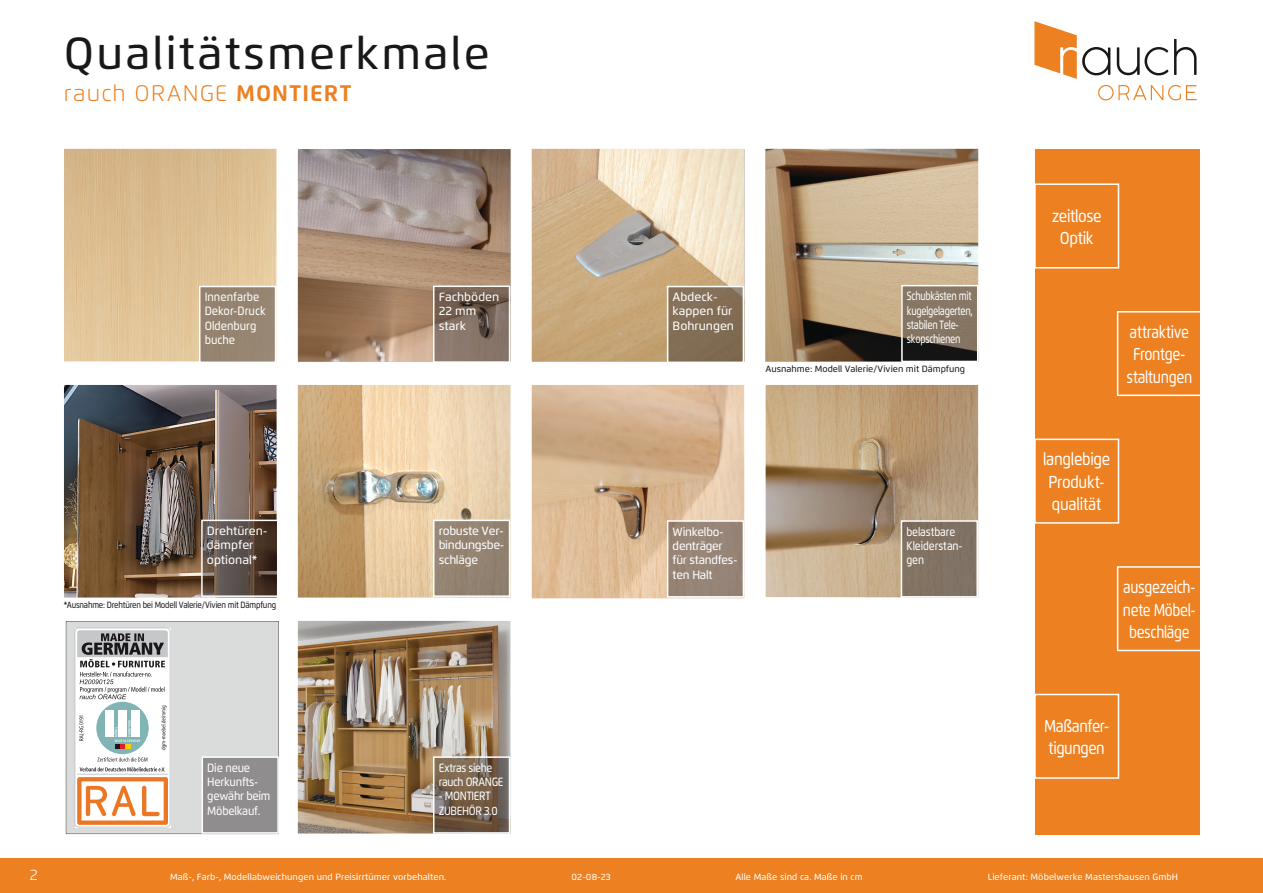
<style>
.page{position:relative;width:1263px;height:893px;background:#fff}
.page>*{position:absolute;margin:0;border:0;box-sizing:border-box;transform-origin:0 0}
.t1{font:500 45px "Flexo";letter-spacing:.05em;color:#1a171b}
.t2{font:300 22.5px "Flexo";letter-spacing:.05em;color:#ed8122}
.t3{font:500 17.25px/22.5px "Flexo";letter-spacing:-.025em;color:#fff;text-align:center;scale:.85 1}
.t4{font:500 17.25px/22.5px "Flexo";letter-spacing:-.025em;color:#fff;text-align:center;scale:.79 1}
.t5{font:500 17.25px/22.5px "Flexo";letter-spacing:-.025em;color:#fff;text-align:center;scale:.8 1}
.t6{font:500 17.25px/22.5px "Flexo";letter-spacing:-.025em;color:#fff;scale:.83 1}
.t7{font:300 15px "Flexo";color:#fff}
.t8{font:500 12px/14.4px "Flexo";color:#fff}
.t9{font:500 12px/14.4px "Flexo";letter-spacing:-.02em;color:#fff;scale:.85 1}
.t10{font:500 12px/14.4px "Flexo";letter-spacing:-.02em;color:#fff;scale:.75 1}
.t11{font:500 12px/14.4px "Flexo";letter-spacing:-.02em;color:#fff;scale:.95 1}
.t12{font:500 12px/14.4px "Flexo";letter-spacing:-.02em;color:#fff;scale:.9 1}
.t13{font:500 12px/14.4px "Flexo";color:#fff;scale:.9 1}
.t14{font:500 12px/14.4px "Flexo";letter-spacing:-.02em;color:#fff;text-align:justify}
.t15{font:500 9px "Flexo";letter-spacing:.01em;color:#fff}
.t16{font:500 9px "Flexo";letter-spacing:-.02em;color:#1a171b;scale:.85 1}
.t17{font:500 9px "Flexo";color:#1a171b}
.s1{font-weight:700}
</style>
<div class="page">
<hr style="left:1262px;top:123px;width:1px;height:736px;background:#e7e8e8">
<img style="left:298px;top:149px;width:212px;height:213px">
<img style="left:532px;top:149px;width:212px;height:212px">
<img style="left:766px;top:149px;width:212px;height:212px">
<img style="left:64px;top:385px;width:213px;height:213px">
<img style="left:298px;top:385px;width:212px;height:213px">
<img style="left:298px;top:621px;width:212px;height:212px">
<img style="left:766px;top:385px;width:212px;height:213px">
<img style="left:64px;top:149px;width:212px;height:212px">
<div style="left:1035px;top:149px;width:164px;height:685px;background:#ed8122"></div>
<img style="left:532px;top:385px;width:212px;height:213px">
<div style="left:0;top:859px;width:1263px;height:34px;background:#ed8122"></div>
<svg style="left:1117px;top:47px;width:51px;height:28px"></svg>
<svg style="left:1174px;top:39px;width:22px;height:36px"></svg>
<svg style="left:1098px;top:85px;width:98px;height:15px"></svg>
<svg style="left:1034px;top:21px;width:76px;height:58px"></svg>
<svg style="left:66px;top:621px;width:213px;height:213px;fill:#dadbdb"></svg>
<div style="left:1034px;top:183px;width:85px;height:85px;border:2px solid #fff"></div>
<div style="left:1117px;top:311px;width:85px;height:85px;border:2px solid #fff"></div>
<div style="left:1117px;top:566px;width:85px;height:85px;border:2px solid #fff"></div>
<div style="left:1034px;top:439px;width:85px;height:85px;border:2px solid #fff"></div>
<div style="left:1034px;top:694px;width:85px;height:85px;border:2px solid #fff"></div>
<div style="left:436px;top:523px;width:71px;height:71px;background:#938372"></div>
<div style="left:433px;top:520px;width:77px;height:77px;border:2px solid #fff"></div>
<img style="left:204px;top:523px;width:71px;height:71px">
<div style="left:201px;top:520px;width:77px;height:77px;border:2px solid #fff"></div>
<div style="left:202px;top:289px;width:71px;height:71px;background:#958470"></div>
<div style="left:199px;top:286px;width:77px;height:77px;border:2px solid #fff"></div>
<img style="left:436px;top:289px;width:71px;height:71px">
<div style="left:433px;top:286px;width:77px;height:77px;border:2px solid #fff"></div>
<img style="left:904px;top:288px;width:71px;height:71px">
<div style="left:901px;top:285px;width:77px;height:77px;border:2px solid #fff"></div>
<div style="left:670px;top:289px;width:71px;height:71px;background:#826d55"></div>
<div style="left:667px;top:286px;width:77px;height:77px;border:2px solid #fff"></div>
<div style="left:904px;top:523px;width:71px;height:72px;background:#817264"></div>
<div style="left:901px;top:520px;width:77px;height:78px;border:2px solid #fff"></div>
<div style="left:670px;top:523px;width:71px;height:72px;background:#978578"></div>
<div style="left:667px;top:520px;width:77px;height:78px;border:2px solid #fff"></div>
<img style="left:436px;top:759px;width:71px;height:72px">
<div style="left:433px;top:756px;width:77px;height:78px;border:2px solid #fff"></div>
<div style="left:202px;top:757px;width:76px;height:76px;background:#908d8f"></div>
<div style="left:202px;top:756px;width:77px;height:78px;border:2px solid #fff"></div>
<h1 class="t1" style="left:64px;top:26px;width:427px">Qualitätsmerkmale</h1>
<h2 class="t2" style="left:64px;top:79px;width:289px">rauch ORANGE <span class="s1">MONTIERT</span></h2>
<h3 class="t13" style="left:205px;top:290px;width:69px">Innenfarbe<br>Dekor-Druck<br>Oldenburg buche</h3>
<h3 class="t8" style="left:439px;top:289px;width:62px">Fachböden<br>22 mm stark</h3>
<h3 class="t10" style="left:907px;top:289px;width:89px">Schubkästen mit kugelgelagerten, stabilen Tele&shy;skopschienen</h3>
<h3 class="t8" style="left:673px;top:290px;width:63px">Abdeck&shy;kappen für<br>Bohrungen</h3>
<h3 class="t8" style="left:207px;top:523px;width:62px">Drehtüren&shy;dämpfer optional*</h3>
<p class="t16" style="left:64px;top:600px;width:251px">*Ausnahme: Drehtüren bei Modell Valerie/Vivien mit Dämpfung</p>
<h3 class="t12" style="left:207px;top:760px;width:72px">Die neue<br>Herkunfts&shy;gewähr beim<br>Möbelkauf.</h3>
<h3 class="t14" style="left:439px;top:523px;width:67px">robuste Ver&shy;bindungsbe&shy;schläge</h3>
<h3 class="t9" style="left:439px;top:760px;width:78px">Extras siehe rauch ORANGE</h3>
<h3 class="t9" style="left:439px;top:789px;width:71px">- MONTIERT<br>ZUBEHÖR 3.0</h3>
<p class="t17" style="left:766px;top:363px;width:201px">Ausnahme: Modell Valerie/Vivien mit Dämpfung</p>
<h3 class="t11" style="left:673px;top:524px;width:70px">Winkelbo&shy;denträger für standfes&shy;ten Halt</h3>
<h3 class="t9" style="left:906px;top:524px;width:68px">belastbare<br>Kleiderstan&shy;gen</h3>
<h3 class="t3" style="left:1052px;top:204px;width:60px">zeitlose<br>Optik</h3>
<h3 class="t5" style="left:1126px;top:321px;width:84px">attraktive<br>Frontge&shy;staltungen</h3>
<h3 class="t3" style="left:1043px;top:448px;width:80px">langlebige<br>Produkt&shy;qualität</h3>
<h3 class="t4" style="left:1123px;top:576px;width:94px">ausgezeich&shy;nete Möbel&shy;beschläge</h3>
<h3 class="t6" style="left:1044px;top:714px;width:80px">Maßanfer&shy;tigungen</h3>
<h3 class="t7" style="left:30px;top:866px;width:9px">2</h3>
<p class="t15" style="left:170px;top:872px;width:278px">Maß-, Farb-, Modellabweichungen und Preisirrtümer vorbehalten.</p>
<p class="t15" style="left:572px;top:872px;width:41px">02-08-23</p>
<p class="t15" style="left:735px;top:872px;width:129px">Alle Maße sind ca. Maße in cm</p>
<p class="t15" style="left:988px;top:872px;width:191px">Lieferant: Möbelwerke Mastershausen GmbH</p>
</div>
